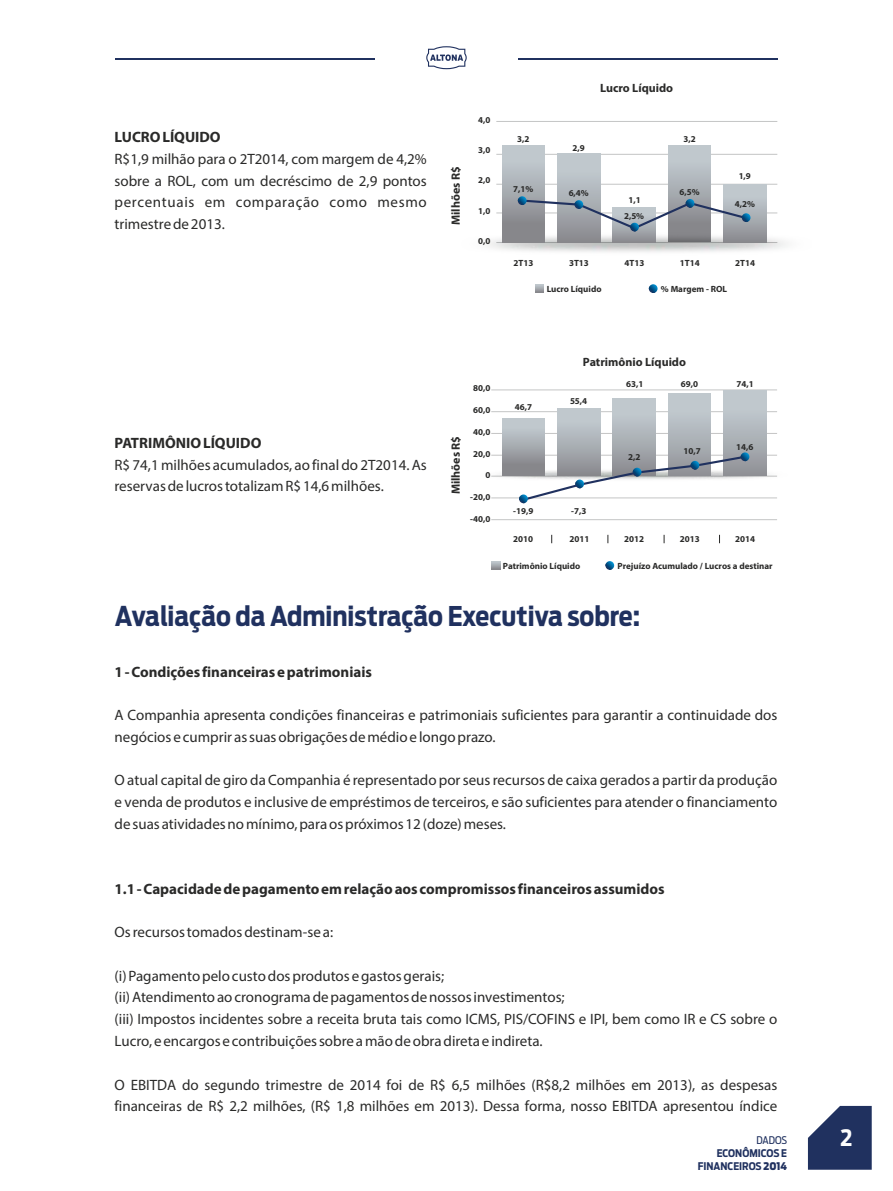
<style>
.page{position:relative;width:893px;height:1191px;background:#fff}
.page>*{position:absolute;margin:0;border:0;box-sizing:border-box;transform-origin:0 0}
.t1{font:700 27px "Ford Antenna Cond";color:#20315f}
.t2{font:700 22.5px "Ford Antenna Cond";color:#fefefe}
.t3{font:15px/21.6px "Myriad Pro";color:#2a2a29}
.t4{font:700 15px "Myriad Pro";color:#2a2a29}
.t5{font:700 12px "Myriad Pro";color:#2a2a29}
.t6{font:700 10.5px/12.6px "Ford Antenna Cond";color:#20315f;text-align:right}
.t7{font:10.5px "Ford Antenna Cond";letter-spacing:-.01em;color:#20315f}
.t8{font:700 9px/16px "Myriad Pro";color:#2a2a29;text-align:center}
.s1{font-weight:900}
</style>
<div class="page">
<hr style="left:496px;top:212px;width:281px;height:1px;background:#c4c5c5">
<hr style="left:496px;top:184px;width:281px;height:1px;background:#c4c5c5">
<hr style="left:496px;top:154px;width:281px;height:1px;background:#c4c5c5">
<hr style="left:496px;top:121px;width:281px;height:1px;background:#c4c5c5">
<div style="left:668px;top:146px;width:43px;height:22px;background:#c0c8cd"></div>
<img style="left:486px;top:227px;width:300px;height:25px">
<svg style="left:535px;top:284px;width:9px;height:9px"></svg>
<svg style="left:649px;top:284px;width:9px;height:9px"></svg>
<svg style="left:426px;top:46px;width:41px;height:23px"></svg>
<hr style="left:115px;top:59px;width:260px;height:1px;background:#20315f">
<hr style="left:518px;top:59px;width:260px;height:1px;background:#20315f">
<svg style="left:808px;top:1106px;width:64px;height:63px;background:#3d4b73"></svg>
<div style="left:502px;top:217px;width:43px;height:26px;background:#87878b"></div>
<div style="left:502px;top:146px;width:43px;height:22px;background:#c0c8cd"></div>
<div style="left:557px;top:154px;width:43px;height:26px;background:#c0c8cd"></div>
<img style="left:557px;top:180px;width:43px;height:63px">
<img style="left:613px;top:231px;width:42px;height:12px">
<div style="left:724px;top:185px;width:42px;height:17px;background:#c0c8cd"></div>
<img style="left:724px;top:202px;width:42px;height:41px">
<svg style="left:518px;top:196px;width:232px;height:35px"></svg>
<hr style="left:491px;top:455px;width:286px;height:1px;background:#c4c5c5">
<hr style="left:491px;top:433px;width:286px;height:1px;background:#c4c5c5">
<hr style="left:491px;top:411px;width:286px;height:1px;background:#c4c5c5">
<hr style="left:491px;top:389px;width:286px;height:1px;background:#c4c5c5">
<hr style="left:491px;top:519px;width:286px;height:1px;background:#c4c5c5">
<hr style="left:491px;top:497px;width:286px;height:1px;background:#c4c5c5">
<svg style="left:492px;top:561px;width:8px;height:9px"></svg>
<svg style="left:605px;top:561px;width:9px;height:9px"></svg>
<img style="left:491px;top:466px;width:286px;height:12px">
<div style="left:668px;top:393px;width:43px;height:26px;background:#c0c8cd"></div>
<div style="left:613px;top:399px;width:42px;height:22px;background:#c0c8cd"></div>
<div style="left:502px;top:461px;width:43px;height:15px;background:#87878b"></div>
<div style="left:502px;top:418px;width:43px;height:14px;background:#c0c8cd"></div>
<div style="left:557px;top:408px;width:43px;height:20px;background:#c0c8cd"></div>
<div style="left:724px;top:391px;width:42px;height:27px;background:#c0c8cd"></div>
<img style="left:724px;top:418px;width:42px;height:58px">
<svg style="left:519px;top:452px;width:230px;height:51px"></svg>
<p class="t4" style="left:115px;top:131px;width:108px">LUCRO LÍQUIDO</p>
<p class="t3" style="left:115px;top:149px;width:314px;text-align:justify">R$1,9 milhão para o 2T2014, com margem de 4,2% sobre a ROL, com um decréscimo de 2,9 pontos percentuais em comparação como mesmo trimestre de 2013.</p>
<p class="t5" style="left:451px;top:225px;width:60px;rotate:-90deg">Milhões R$</p>
<p class="t8" style="left:478px;top:113px;width:14px">4,0</p>
<p class="t8" style="left:478px;top:143px;width:14px">3,0</p>
<p class="t8" style="left:478px;top:173px;width:14px">2,0</p>
<p class="t8" style="left:478px;top:203px;width:14px">1,0</p>
<p class="t8" style="left:478px;top:233px;width:14px">0,0</p>
<p class="t5" style="left:600px;top:83px;width:75px">Lucro Líquido</p>
<p class="t8" style="left:517px;top:131px;width:14px">3,2</p>
<p class="t8" style="left:513px;top:181px;width:22px">7,1%</p>
<p class="t8" style="left:573px;top:141px;width:14px">2,9</p>
<p class="t8" style="left:683px;top:131px;width:14px">3,2</p>
<p class="t8" style="left:569px;top:185px;width:22px">6,4%</p>
<p class="t8" style="left:679px;top:184px;width:22px">6,5%</p>
<p class="t8" style="left:624px;top:192px;width:22px">1,1<br>2,5%</p>
<p class="t8" style="left:739px;top:169px;width:14px">1,9</p>
<p class="t8" style="left:735px;top:197px;width:22px">4,2%</p>
<p class="t8" style="left:514px;top:255px;width:21px">2T13</p>
<p class="t8" style="left:569px;top:255px;width:21px">3T13</p>
<p class="t8" style="left:624px;top:255px;width:21px">4T13</p>
<p class="t8" style="left:680px;top:255px;width:21px">1T14</p>
<p class="t8" style="left:547px;top:282px;width:56px">Lucro Líquido</p>
<p class="t8" style="left:661px;top:282px;width:68px">% Margem - ROL</p>
<p class="t8" style="left:735px;top:255px;width:21px">2T14</p>
<p class="t4" style="left:115px;top:437px;width:148px">PATRIMÔNIO LÍQUIDO</p>
<p class="t3" style="left:115px;top:455px;width:314px">R$ 74,1 milhões acumulados, ao final do 2T2014. As reservas de lucros totalizam R$ 14,6 milhões.</p>
<p class="t5" style="left:451px;top:494px;width:60px;rotate:-90deg">Milhões R$</p>
<p class="t8" style="left:473px;top:381px;width:19px">80,0</p>
<p class="t8" style="left:473px;top:403px;width:19px">60,0</p>
<p class="t8" style="left:473px;top:424px;width:19px">40,0</p>
<p class="t8" style="left:473px;top:446px;width:19px">20,0</p>
<p class="t8" style="left:485px;top:468px;width:6px">0</p>
<p class="t8" style="left:470px;top:490px;width:22px">-20,0</p>
<p class="t8" style="left:470px;top:512px;width:22px">-40,0</p>
<p class="t5" style="left:583px;top:357px;width:105px">Patrimônio Líquido</p>
<p class="t8" style="left:515px;top:399px;width:19px">46,7</p>
<p class="t8" style="left:570px;top:394px;width:19px">55,4</p>
<p class="t8" style="left:513px;top:503px;width:22px">-19,9</p>
<p class="t8" style="left:571px;top:503px;width:17px">-7,3</p>
<p class="t8" style="left:626px;top:377px;width:19px">63,1</p>
<p class="t8" style="left:681px;top:377px;width:19px">69,0</p>
<p class="t8" style="left:628px;top:449px;width:14px">2,2</p>
<p class="t8" style="left:683px;top:443px;width:19px">10,7</p>
<p class="t8" style="left:513px;top:531px;width:21px">2010</p>
<p class="t8" style="left:569px;top:531px;width:21px">2011</p>
<p class="t8" style="left:624px;top:531px;width:21px">2012</p>
<p class="t8" style="left:680px;top:531px;width:21px">2013</p>
<p class="t8" style="left:736px;top:377px;width:19px">74,1</p>
<p class="t8" style="left:736px;top:439px;width:19px">14,6</p>
<p class="t8" style="left:735px;top:531px;width:21px">2014</p>
<p class="t8" style="left:503px;top:559px;width:79px">Patrimônio Líquido</p>
<p class="t8" style="left:617px;top:559px;width:157px">Prejuízo Acumulado / Lucros a destinar</p>
<h1 class="t1" style="left:115px;top:604px;width:527px">Avaliação da Administração Executiva sobre:</h1>
<p class="t4" style="left:115px;top:666px;width:259px">1 - Condições financeiras e patrimoniais</p>
<p class="t3" style="left:115px;top:706px;width:664px">A Companhia apresenta condições financeiras e patrimoniais suficientes para garantir a continuidade dos negócios e cumprir as suas obrigações de médio e longo prazo.</p>
<p class="t3" style="left:115px;top:770px;width:664px;text-align:justify">O atual capital de giro da Companhia é representado por seus recursos de caixa gerados a partir da produção e venda de produtos e inclusive de empréstimos de terceiros, e são suficientes para atender o financiamento de suas atividades no mínimo, para os próximos 12 (doze) meses.</p>
<p class="t4" style="left:115px;top:883px;width:552px">1.1 - Capacidade de pagamento em relação aos compromissos financeiros assumidos</p>
<p class="t3" style="left:115px;top:923px;width:220px">Os recursos tomados destinam-se a:</p>
<p class="t3" style="left:115px;top:966px;width:664px">(i) Pagamento pelo custo dos produtos e gastos gerais;<br>(ii) Atendimento ao cronograma de pagamentos de nossos investimentos;<br>(iii) Impostos incidentes sobre a receita bruta tais como ICMS, PIS/COFINS e IPI, bem como IR e CS sobre o Lucro, e encargos e contribuições sobre a mão de obra direta e indireta.</p>
<p class="t3" style="left:115px;top:1075px;width:664px">O EBITDA do segundo trimestre de 2014 foi de R$ 6,5 milhões (R$8,2 milhões em 2013), as despesas financeiras de R$ 2,2 milhões, (R$ 1,8 milhões em 2013). Dessa forma, nosso EBITDA apresentou índice</p>
<p class="t7" style="left:756px;top:1136px;width:32px">DADOS</p>
<p class="t6" style="left:698px;top:1147px;width:91px">ECONÔMICOS E<br>FINANCEIROS <span class="s1">2014</span></p>
<h2 class="t2" style="left:840px;top:1128px;width:14px">2</h2>
</div>
